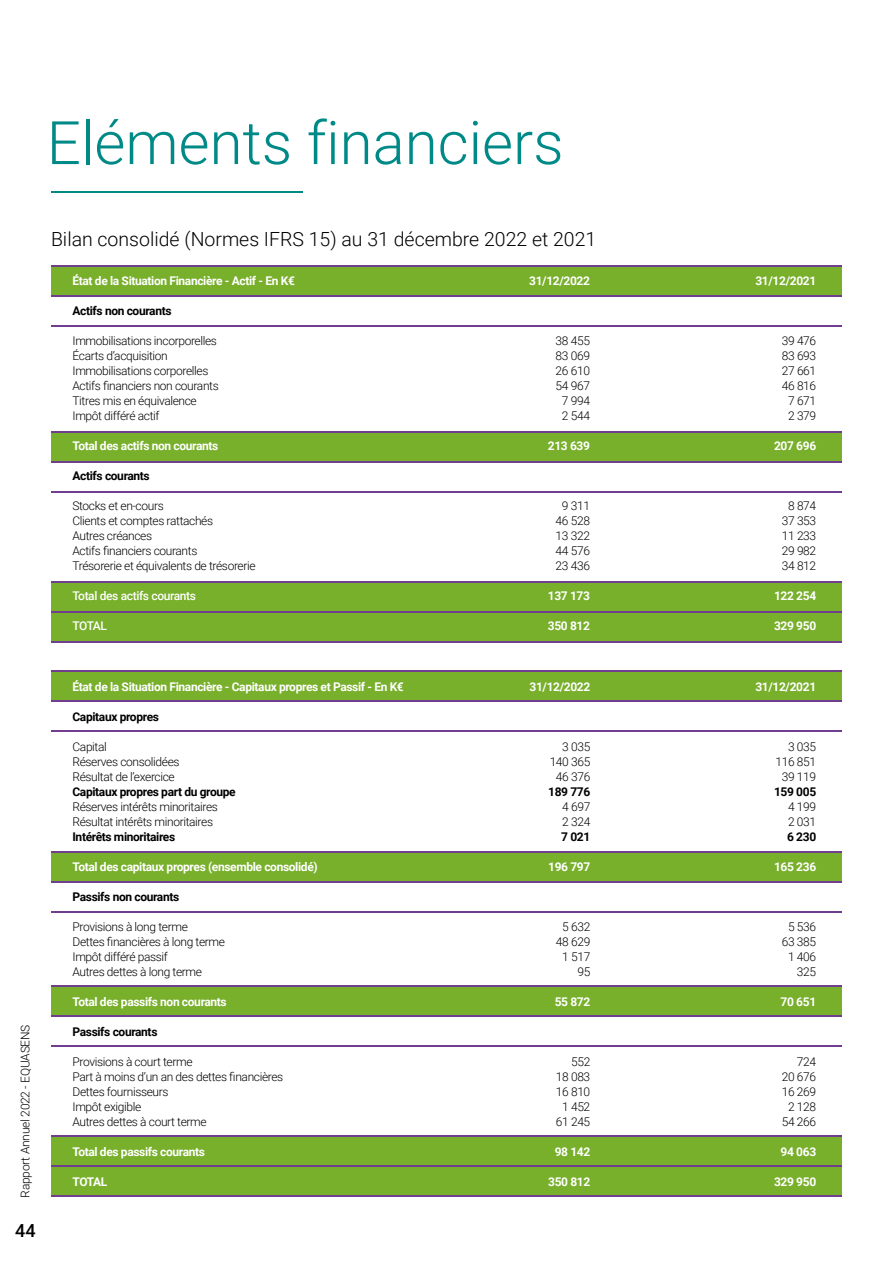
<style>
.page{position:relative;width:893px;height:1263px;background:#fff}
.page>*{position:absolute;margin:0;border:0;box-sizing:border-box;transform-origin:0 0}
.t1{font:300 60px "Roboto";color:#008a87}
.t2{font:300 19.5px "Roboto";color:#000}
.t3{font:500 18px "Roboto";color:#000}
.t4{font:300 12px/15px "Roboto";letter-spacing:-.03em;color:#000}
.t5{font:700 12px "Roboto";letter-spacing:-.03em;color:#fff}
.t6{font:700 12px "Roboto";letter-spacing:-.03em;color:#000}
.t7{font:500 12px "Roboto";letter-spacing:-.03em;color:#fff}
</style>
<div class="page">
<div style="left:51px;top:1136px;width:791px;height:60px;background:#78af2b"></div>
<div style="left:51px;top:986px;width:791px;height:29px;background:#78af2b"></div>
<div style="left:51px;top:852px;width:791px;height:29px;background:#78af2b"></div>
<div style="left:51px;top:671px;width:791px;height:29px;background:#78af2b"></div>
<div style="left:51px;top:266px;width:791px;height:30px;background:#78af2b"></div>
<div style="left:51px;top:431px;width:791px;height:31px;background:#78af2b"></div>
<div style="left:51px;top:582px;width:791px;height:60px;background:#78af2b"></div>
<hr style="left:51px;top:191px;width:252px;height:2px;background:#008a87">
<hr style="left:51px;top:265px;width:791px;height:2px;background:#6f3e8e">
<hr style="left:51px;top:295px;width:791px;height:2px;background:#6f3e8e">
<hr style="left:51px;top:325px;width:791px;height:2px;background:#6f3e8e">
<hr style="left:51px;top:431px;width:791px;height:1px;background:#6f3e8e">
<hr style="left:51px;top:461px;width:791px;height:1px;background:#6f3e8e">
<hr style="left:51px;top:491px;width:791px;height:1px;background:#6f3e8e">
<hr style="left:51px;top:581px;width:791px;height:1px;background:#6f3e8e">
<hr style="left:51px;top:611px;width:791px;height:1px;background:#6f3e8e">
<hr style="left:51px;top:641px;width:791px;height:1px;background:#6f3e8e">
<hr style="left:51px;top:670px;width:791px;height:1px;background:#6f3e8e">
<hr style="left:51px;top:700px;width:791px;height:1px;background:#6f3e8e">
<hr style="left:51px;top:730px;width:791px;height:2px;background:#6f3e8e">
<hr style="left:51px;top:851px;width:791px;height:1px;background:#6f3e8e">
<hr style="left:51px;top:881px;width:791px;height:1px;background:#6f3e8e">
<hr style="left:51px;top:911px;width:791px;height:1px;background:#6f3e8e">
<hr style="left:51px;top:985px;width:791px;height:2px;background:#6f3e8e">
<hr style="left:51px;top:1015px;width:791px;height:2px;background:#6f3e8e">
<hr style="left:51px;top:1045px;width:791px;height:2px;background:#6f3e8e">
<hr style="left:51px;top:1135px;width:791px;height:1px;background:#6f3e8e">
<hr style="left:51px;top:1165px;width:791px;height:1px;background:#6f3e8e">
<hr style="left:51px;top:1195px;width:791px;height:1px;background:#6f3e8e">
<h1 class="t1" style="left:47px;top:101px;width:518px">Eléments f inanciers</h1>
<h2 class="t2" style="left:51px;top:226px;width:547px">Bilan consolidé (Normes IFRS 15) au 31 décembre 2022 et 2021</h2>
<p class="t5" style="left:72px;top:273px;width:224px">État de la Situation Financière - Actif - En K€</p>
<p class="t6" style="left:72px;top:303px;width:101px">Actifs non courants</p>
<p class="t4" style="left:72px;top:333px;width:148px">Immobilisations incorporelles<br>Écarts d’acquisition<br>Immobilisations corporelles<br>Actifs financiers non courants<br>Titres mis en équivalence<br>Impôt différé actif</p>
<p class="t5" style="left:72px;top:438px;width:147px">Total des actifs non courants</p>
<p class="t6" style="left:72px;top:468px;width:79px">Actifs courants</p>
<p class="t4" style="left:72px;top:498px;width:185px">Stocks et en-cours<br>Clients et comptes rattachés<br>Autres créances<br>Actifs financiers courants<br>Trésorerie et équivalents de trésorerie</p>
<p class="t7" style="left:72px;top:588px;width:125px">Total des actifs courants</p>
<p class="t7" style="left:72px;top:618px;width:36px">TOTAL</p>
<p class="t5" style="left:529px;top:273px;width:62px">31/12/2022</p>
<p class="t4" style="left:556px;top:333px;width:36px;text-align:center">38 455<br>83 069<br>26 610<br>54 967<br>7 994<br>2 544</p>
<p class="t5" style="left:548px;top:438px;width:44px">213 639</p>
<p class="t4" style="left:556px;top:498px;width:36px;text-align:center">9 311<br>46 528<br>13 322<br>44 576<br>23 436</p>
<p class="t5" style="left:548px;top:588px;width:44px">137 173</p>
<p class="t5" style="left:548px;top:618px;width:44px">350 812</p>
<p class="t4" style="left:17px;top:1197px;width:174px;rotate:-90deg">Rapport Annuel 2022 - EQUASENS</p>
<h3 class="t3" style="left:15px;top:1218px;width:22px">44</h3>
<p class="t5" style="left:72px;top:678px;width:333px">État de la Situation Financière - Capitaux propres et Passif - En K€</p>
<p class="t6" style="left:72px;top:708px;width:88px">Capitaux propres</p>
<p class="t4" style="left:72px;top:738px;width:109px">Capital<br>Réserves consolidées<br>Résultat de l’exercice</p>
<p class="t6" style="left:72px;top:783px;width:165px">Capitaux propres part du groupe</p>
<p class="t4" style="left:72px;top:798px;width:147px">Réserves intérêts minoritaires<br>Résultat intérêts minoritaires</p>
<p class="t6" style="left:72px;top:828px;width:104px">Intérêts minoritaires</p>
<p class="t5" style="left:72px;top:858px;width:247px">Total des capitaux propres (ensemble consolidé)</p>
<p class="t6" style="left:72px;top:888px;width:108px">Passifs non courants</p>
<p class="t4" style="left:72px;top:918px;width:154px">Provisions à long terme<br>Dettes financières à long terme<br>Impôt différé passif<br>Autres dettes à long terme</p>
<p class="t5" style="left:72px;top:993px;width:156px">Total des passifs non courants</p>
<p class="t6" style="left:72px;top:1023px;width:87px">Passifs courants</p>
<p class="t4" style="left:72px;top:1053px;width:212px">Provisions à court terme<br>Part à moins d’un an des dettes financières<br>Dettes fournisseurs<br>Impôt exigible<br>Autres dettes à court terme</p>
<p class="t5" style="left:72px;top:1143px;width:134px">Total des passifs courants</p>
<p class="t5" style="left:72px;top:1173px;width:36px">TOTAL</p>
<p class="t5" style="left:529px;top:678px;width:62px">31/12/2022</p>
<p class="t4" style="left:550px;top:738px;width:42px;text-align:right">3 035<br>140 365<br>46 376</p>
<p class="t6" style="left:548px;top:783px;width:44px">189 776</p>
<p class="t4" style="left:562px;top:798px;width:30px">4 697<br>2 324</p>
<p class="t6" style="left:561px;top:828px;width:31px">7 021</p>
<p class="t5" style="left:548px;top:858px;width:44px">196 797</p>
<p class="t4" style="left:556px;top:918px;width:36px;text-align:right">5 632<br>48 629<br>1 517<br>95</p>
<p class="t5" style="left:555px;top:993px;width:37px">55 872</p>
<p class="t4" style="left:556px;top:1053px;width:36px;text-align:right">552<br>18 083<br>16 810<br>1 452<br>61 245</p>
<p class="t5" style="left:555px;top:1143px;width:37px">98 142</p>
<p class="t5" style="left:548px;top:1173px;width:44px">350 812</p>
<p class="t5" style="left:755px;top:273px;width:62px">31/12/2021</p>
<p class="t4" style="left:782px;top:333px;width:36px;text-align:center">39 476<br>83 693<br>27 661<br>46 816<br>7 671<br>2 379</p>
<p class="t5" style="left:774px;top:438px;width:44px">207 696</p>
<p class="t4" style="left:782px;top:498px;width:36px;text-align:center">8 874<br>37 353<br>11 233<br>29 982<br>34 812</p>
<p class="t5" style="left:774px;top:588px;width:44px">122 254</p>
<p class="t5" style="left:774px;top:618px;width:44px">329 950</p>
<p class="t5" style="left:755px;top:678px;width:62px">31/12/2021</p>
<p class="t4" style="left:775px;top:738px;width:42px;text-align:right">3 035<br>116 851<br>39 119</p>
<p class="t6" style="left:774px;top:783px;width:44px">159 005</p>
<p class="t4" style="left:788px;top:798px;width:30px">4 199<br>2 031</p>
<p class="t6" style="left:787px;top:828px;width:31px">6 230</p>
<p class="t5" style="left:774px;top:858px;width:44px">165 236</p>
<p class="t4" style="left:782px;top:918px;width:36px;text-align:right">5 536<br>63 385<br>1 406<br>325</p>
<p class="t5" style="left:781px;top:993px;width:37px">70 651</p>
<p class="t4" style="left:782px;top:1053px;width:36px;text-align:right">724<br>20 676<br>16 269<br>2 128<br>54 266</p>
<p class="t5" style="left:781px;top:1143px;width:37px">94 063</p>
<p class="t5" style="left:774px;top:1173px;width:44px">329 950</p>
</div>
